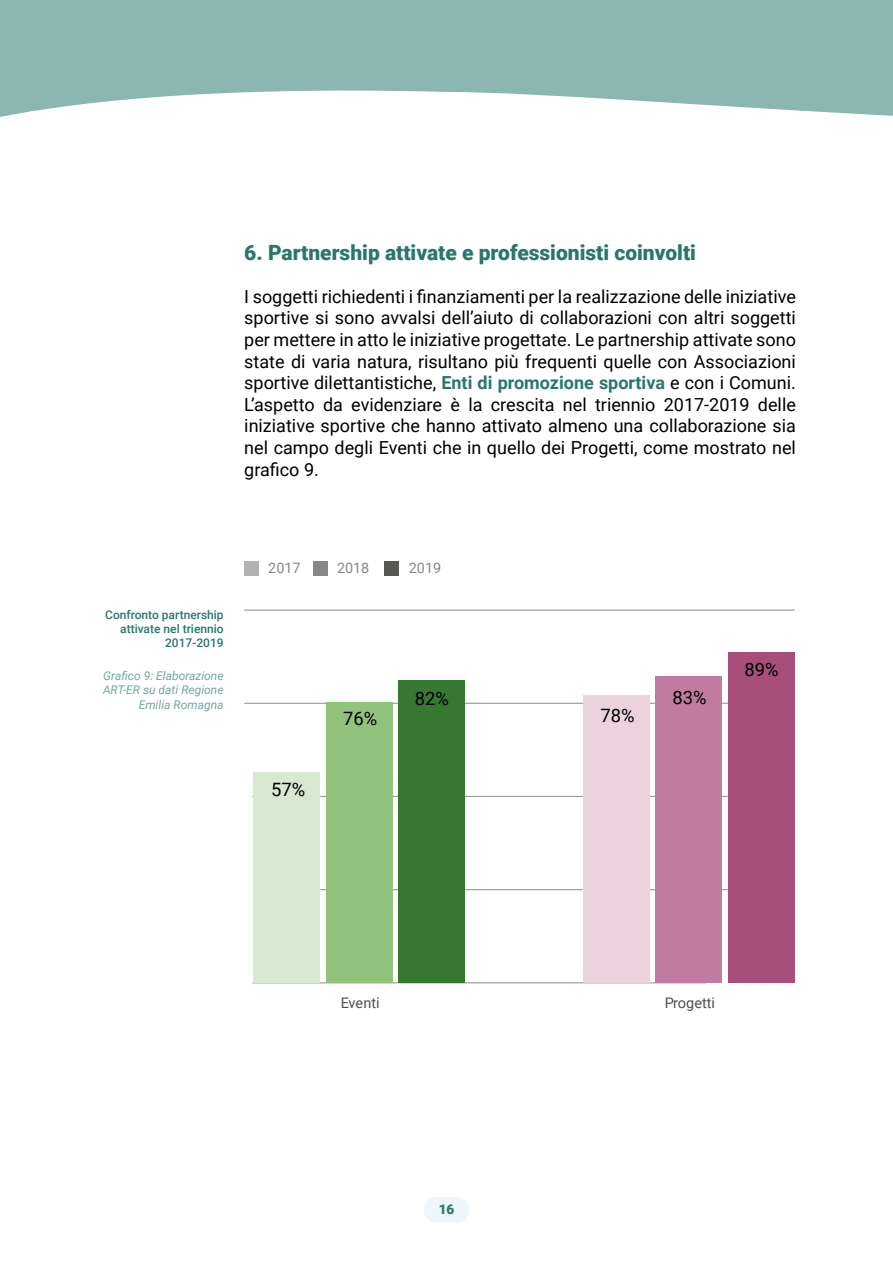
<style>
.page{position:relative;width:893px;height:1263px;background:#fff}
.page>*{position:absolute;margin:0;border:0;box-sizing:border-box;transform-origin:0 0}
.t1{font:900 21px "Roboto";color:#29776b}
.t2{font:18.45px "Roboto";color:#000}
.t3{font:18px/21.6px "Roboto";color:#000;text-align:justify}
.t4{font:14.55px "Roboto";color:#000}
.t5{font:14.4px "Roboto";color:#878787}
.t6{font:900 13.5px "Roboto";color:#29776b}
.t7{font:italic 12px/14.4px "Roboto";color:#72a7a0;text-align:right}
.t8{font:500 12px/14.4px "Roboto";color:#29776b;text-align:right}
.s1{font-weight:700;color:#29776b}
</style>
<div class="page">
<svg style="left:0;top:0;width:893px;height:117px;fill:#8bb6b1"></svg>
<hr style="left:244px;top:609px;width:551px;height:2px;background:#9d9d9c">
<hr style="left:244px;top:703px;width:551px;height:1px;background:#9d9d9c">
<hr style="left:252px;top:796px;width:543px;height:1px;background:#9d9d9c">
<hr style="left:254px;top:889px;width:541px;height:1px;background:#9d9d9c">
<hr style="left:252px;top:982px;width:454px;height:1px;background:#9d9d9c">
<div style="left:253px;top:772px;width:67px;height:211px;background:#d7e9d1"></div>
<div style="left:326px;top:702px;width:67px;height:281px;background:#91c37d"></div>
<div style="left:398px;top:680px;width:67px;height:303px;background:#377831"></div>
<div style="left:583px;top:695px;width:67px;height:288px;background:#ebd2dd"></div>
<div style="left:655px;top:676px;width:67px;height:307px;background:#c17ba0"></div>
<div style="left:728px;top:652px;width:67px;height:331px;background:#a74e7a"></div>
<div style="left:244px;top:561px;width:14px;height:14px;background:#b3b2b2"></div>
<div style="left:313px;top:561px;width:14px;height:14px;background:#878787"></div>
<div style="left:385px;top:561px;width:14px;height:14px;background:#575756"></div>
<div style="left:424px;top:1197px;width:45px;height:25px;background:#edf7f9;border-radius:13px"></div>
<p class="t1" style="left:244px;top:237px;width:453px">6. Partnership attivate e professionisti coinvolti</p>
<p class="t3" style="left:244px;top:285px;width:553px">I soggetti richiedenti i finanziamenti per la realizzazione delle iniziative sportive si sono avvalsi dell’aiuto di collaborazioni con altri soggetti per mettere in atto le iniziative progettate. Le partnership attivate sono state di varia natura, risultano più frequenti quelle con Associazioni sportive dilettantistiche, <span class="s1">Enti di promozione sportiva</span> e con i Comuni.<br>L’aspetto da evidenziare è la crescita nel triennio 2017-2019 delle iniziative sportive che hanno attivato almeno una collaborazione sia nel campo degli Eventi che in quello dei Progetti, come mostrato nel grafico 9.</p>
<p class="t8" style="left:105px;top:607px;width:120px">Confronto partnership attivate nel triennio<br>2017-2019</p>
<p class="t7" style="left:103px;top:668px;width:122px">Grafico 9: Elaborazione<br>ART-ER su dati Regione<br>Emilia Romagna</p>
<p class="t5" style="left:268px;top:558px;width:34px">2017</p>
<p class="t5" style="left:337px;top:558px;width:34px">2018</p>
<p class="t5" style="left:409px;top:558px;width:34px">2019</p>
<p class="t2" style="left:415px;top:685px;width:36px">82%</p>
<p class="t2" style="left:672px;top:684px;width:36px">83%</p>
<p class="t2" style="left:271px;top:777px;width:36px">57%</p>
<p class="t2" style="left:343px;top:706px;width:36px">76%</p>
<p class="t2" style="left:601px;top:703px;width:36px">78%</p>
<p class="t2" style="left:744px;top:657px;width:36px">89%</p>
<p class="t4" style="left:341px;top:992px;width:41px">Eventi</p>
<p class="t4" style="left:664px;top:992px;width:53px">Progetti</p>
<p class="t6" style="left:439px;top:1199px;width:17px">16</p>
</div>
